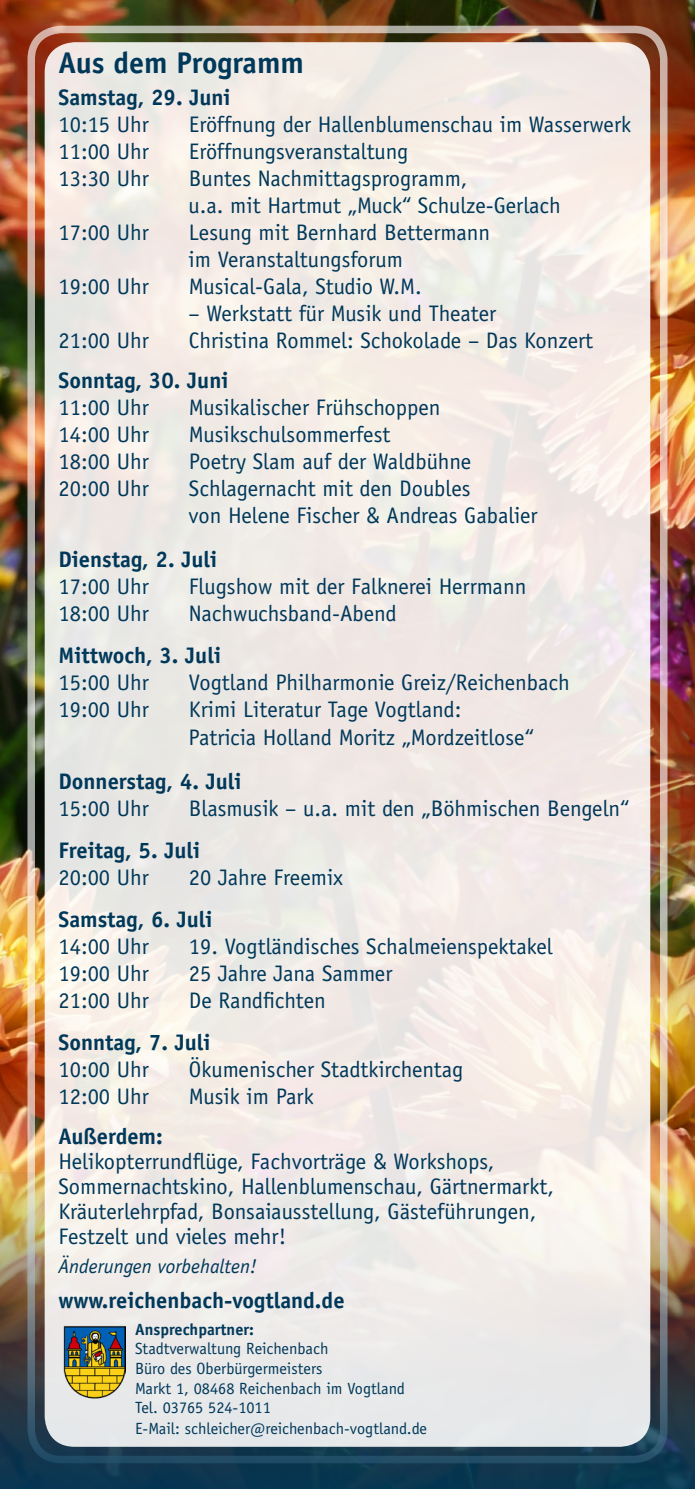
<style>
.page{position:relative;width:695px;height:1489px;background:#fff}
.page>*{position:absolute;margin:0;border:0;box-sizing:border-box;transform-origin:0 0}
.t1{font:700 30px "Officina Sans Std";color:#00385a}
.t2{font:22.5px "Officina Sans Std";color:#00385a}
.t3{font:700 22.5px "Officina Sans Std";color:#00385a}
.t4{font:italic 20px "Officina Sans Std";color:#00385a}
.t5{font:16.25px "Officina Sans Std";color:#00385a}
.t6{font:700 16.25px "Officina Sans Std";color:#00385a}
</style>
<div class="page">
<img style="left:0;top:0;width:694px;height:1171px">
<div style="left:27px;top:26px;width:640px;height:1436px;border:8px solid #fff;border-radius:30px"></div>
<img style="left:0;top:1171px;width:694px;height:317px">
<div style="left:45px;top:42px;width:605px;height:1404px;background:#f1eae6;border-radius:30px"></div>
<img style="left:63px;top:1325px;width:63px;height:74px">
<p class="t1" style="left:58px;top:44px;width:247px">Aus dem Programm</p>
<p class="t3" style="left:58px;top:83px;width:174px">Samstag, 29. Juni</p>
<p class="t2" style="left:58px;top:111px;width:92px">10:15 Uhr</p>
<p class="t2" style="left:189px;top:111px;width:443px">Eröffnung der Hallenblumenschau im Wasserwerk</p>
<p class="t2" style="left:58px;top:138px;width:92px">11:00 Uhr</p>
<p class="t2" style="left:189px;top:138px;width:221px">Eröffnungsveranstaltung</p>
<p class="t2" style="left:58px;top:165px;width:92px">13:30 Uhr</p>
<p class="t2" style="left:189px;top:165px;width:280px">Buntes Nachmittagsprogramm,</p>
<p class="t2" style="left:188px;top:192px;width:374px">u.a. mit Hartmut „Muck“ Schulze-Gerlach</p>
<p class="t2" style="left:58px;top:219px;width:92px">17:00 Uhr</p>
<p class="t2" style="left:189px;top:219px;width:302px">Lesung mit Bernhard Bettermann</p>
<p class="t2" style="left:188px;top:246px;width:216px">im Veranstaltungsforum</p>
<p class="t2" style="left:58px;top:273px;width:92px">19:00 Uhr</p>
<p class="t2" style="left:189px;top:273px;width:234px">Musical-Gala, Studio W.M.</p>
<p class="t2" style="left:188px;top:300px;width:309px">– Werkstatt für Musik und Theater</p>
<p class="t2" style="left:58px;top:327px;width:92px">21:00 Uhr</p>
<p class="t2" style="left:189px;top:327px;width:405px">Christina Rommel: Schokolade – Das Konzert</p>
<p class="t3" style="left:58px;top:366px;width:171px">Sonntag, 30. Juni</p>
<p class="t2" style="left:58px;top:394px;width:92px">11:00 Uhr</p>
<p class="t2" style="left:189px;top:394px;width:253px">Musikalischer Frühschoppen</p>
<p class="t2" style="left:58px;top:421px;width:92px">14:00 Uhr</p>
<p class="t2" style="left:189px;top:421px;width:203px">Musikschulsommerfest</p>
<p class="t2" style="left:58px;top:448px;width:92px">18:00 Uhr</p>
<p class="t2" style="left:189px;top:448px;width:284px">Poetry Slam auf der Waldbühne</p>
<p class="t2" style="left:58px;top:475px;width:92px">20:00 Uhr</p>
<p class="t2" style="left:189px;top:475px;width:283px">Schlagernacht mit den Doubles</p>
<p class="t2" style="left:188px;top:502px;width:350px">von Helene Fischer &amp; Andreas Gabalier</p>
<p class="t3" style="left:58px;top:545px;width:160px">Dienstag, 2. Juli</p>
<p class="t2" style="left:58px;top:573px;width:92px">17:00 Uhr</p>
<p class="t2" style="left:189px;top:573px;width:339px">Flugshow mit der Falknerei Herrmann</p>
<p class="t2" style="left:58px;top:600px;width:92px">18:00 Uhr</p>
<p class="t2" style="left:189px;top:600px;width:209px">Nachwuchsband-Abend</p>
<p class="t3" style="left:58px;top:641px;width:164px">Mittwoch, 3. Juli</p>
<p class="t2" style="left:58px;top:669px;width:92px">15:00 Uhr</p>
<p class="t2" style="left:189px;top:669px;width:382px">Vogtland Philharmonie Greiz/Reichenbach</p>
<p class="t2" style="left:58px;top:696px;width:92px">19:00 Uhr</p>
<p class="t2" style="left:189px;top:696px;width:274px">Krimi Literatur Tage Vogtland:</p>
<p class="t2" style="left:188px;top:723px;width:347px">Patricia Holland Moritz „Mordzeitlose“</p>
<p class="t3" style="left:58px;top:767px;width:184px">Donnerstag, 4. Juli</p>
<p class="t2" style="left:58px;top:795px;width:92px">15:00 Uhr</p>
<p class="t2" style="left:189px;top:795px;width:442px">Blasmusik – u.a. mit den „Böhmischen Bengeln“</p>
<p class="t3" style="left:58px;top:836px;width:143px">Freitag, 5. Juli</p>
<p class="t2" style="left:58px;top:864px;width:92px">20:00 Uhr</p>
<p class="t2" style="left:189px;top:864px;width:156px">20 Jahre Freemix</p>
<p class="t3" style="left:58px;top:905px;width:156px">Samstag, 6. Juli</p>
<p class="t2" style="left:58px;top:933px;width:92px">14:00 Uhr</p>
<p class="t2" style="left:189px;top:933px;width:365px">19. Vogtländisches Schalmeienspektakel</p>
<p class="t2" style="left:58px;top:960px;width:92px">19:00 Uhr</p>
<p class="t2" style="left:189px;top:960px;width:205px">25 Jahre Jana Sammer</p>
<p class="t2" style="left:58px;top:987px;width:92px">21:00 Uhr</p>
<p class="t2" style="left:189px;top:987px;width:138px">De Randfichten</p>
<p class="t3" style="left:58px;top:1028px;width:154px">Sonntag, 7. Juli</p>
<p class="t2" style="left:58px;top:1056px;width:92px">10:00 Uhr</p>
<p class="t2" style="left:189px;top:1056px;width:276px">Ökumenischer Stadtkirchentag</p>
<p class="t2" style="left:58px;top:1083px;width:92px">12:00 Uhr</p>
<p class="t2" style="left:189px;top:1083px;width:126px">Musik im Park</p>
<p class="t3" style="left:58px;top:1122px;width:106px">Außerdem:</p>
<p class="t2" style="left:58px;top:1148px;width:437px">Helikopterrundflüge, Fachvorträge &amp; Workshops,</p>
<p class="t2" style="left:58px;top:1173px;width:497px">Sommernachtskino, Hallenblumenschau, Gärtnermarkt,</p>
<p class="t2" style="left:58px;top:1198px;width:479px">Kräuterlehrpfad, Bonsaiausstellung, Gästeführungen,</p>
<p class="t2" style="left:58px;top:1223px;width:229px">Festzelt und vieles mehr!</p>
<p class="t4" style="left:58px;top:1254px;width:200px">Änderungen vorbehalten!</p>
<p class="t3" style="left:58px;top:1285px;width:287px">www.reichenbach-vogtland.de</p>
<p class="t6" style="left:135px;top:1319px;width:120px">Ansprechpartner:</p>
<p class="t5" style="left:135px;top:1339px;width:195px">Stadtverwaltung Reichenbach</p>
<p class="t5" style="left:135px;top:1358px;width:189px">Büro des Oberbürgermeisters</p>
<p class="t5" style="left:135px;top:1378px;width:271px">Markt 1, 08468 Reichenbach im Vogtland</p>
<p class="t5" style="left:135px;top:1397px;width:137px">Tel. 03765 524-1011</p>
<p class="t5" style="left:135px;top:1418px;width:293px">E-Mail: schleicher@reichenbach-vogtland.de</p>
</div>
